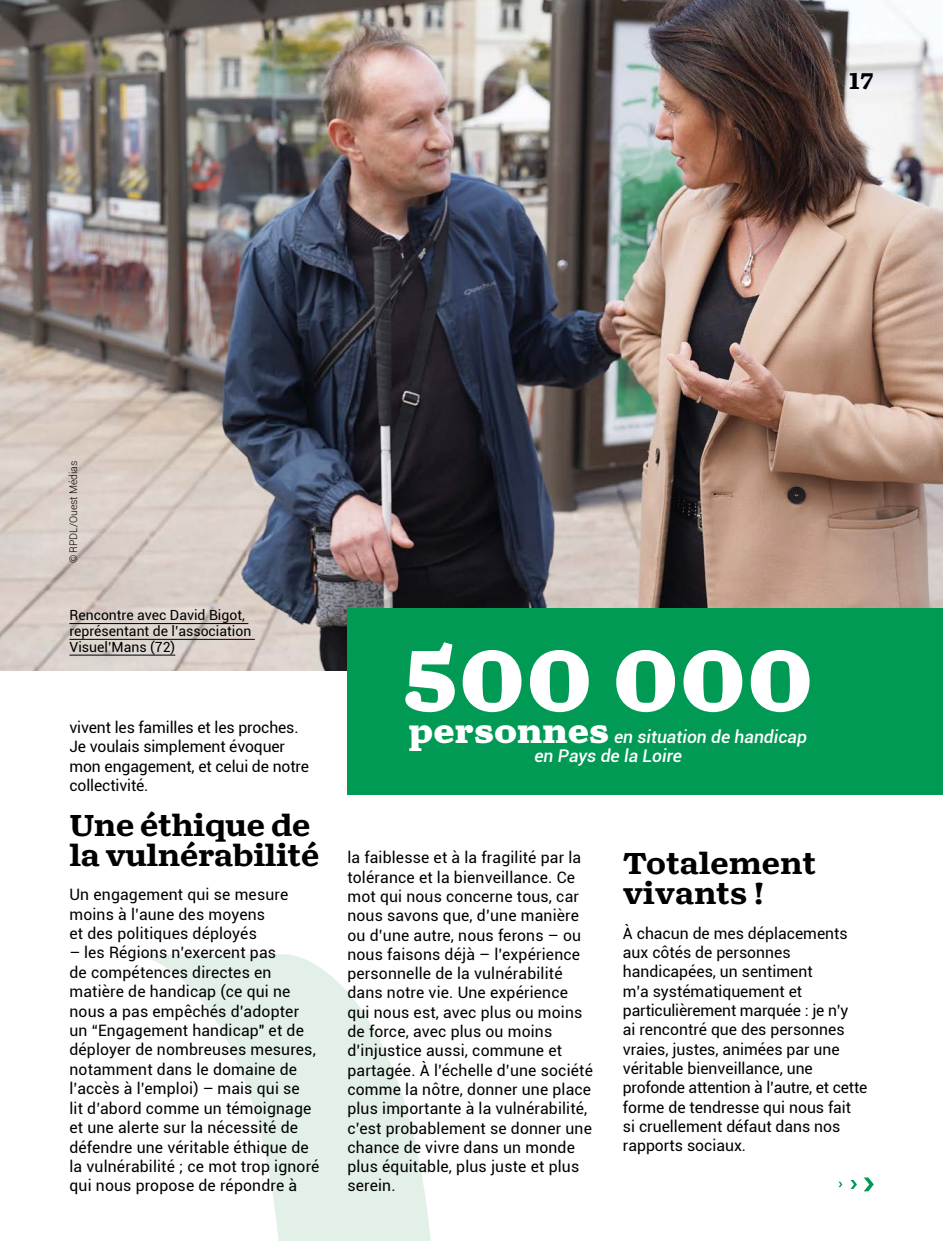
<style>
.page{position:relative;width:943px;height:1241px;background:#fff}
.page>*{position:absolute;margin:0;border:0;box-sizing:border-box;transform-origin:0 0}
.t1{font:900 88.02px "Turnip";letter-spacing:.02em;color:#fff}
.t2{font:700 28px/29.9px "Turnip RE";letter-spacing:-.02em;color:#000}
.t3{font:700 21px "Turnip RE";color:#000}
.t4{font:italic 500 17.5px/19.2px "Roboto";color:#fff;text-align:center}
.t5{font:15.75px/19.4px "Roboto";letter-spacing:.01em;color:#000}
.t6{font:15.75px/19.4px "Roboto";letter-spacing:-.01em;color:#000}
.t7{font:14px/15.8px "Roboto";color:#000}
.t8{font:300 10.5px "Roboto";letter-spacing:-.01em;color:#000}
.s1{font-family:"Turnip";font-weight:900;font-style:normal;font-size:36.75px}
</style>
<div class="page">
<img style="left:1px;top:0;width:942px;height:670px">
<img style="left:0;top:0;width:1px;height:670px">
<svg style="left:136px;top:954px;width:295px;height:286px;fill:#e2f0e7"></svg>
<svg style="left:864px;top:1177px;width:9px;height:14px"></svg>
<svg style="left:850px;top:1179px;width:7px;height:9px"></svg>
<svg style="left:838px;top:1181px;width:4px;height:5px"></svg>
<div style="left:347px;top:608px;width:596px;height:186px;background:#009a55"></div>
<hr style="left:69px;top:623px;width:179px;height:1px;background:#000">
<hr style="left:69px;top:639px;width:186px;height:1px;background:#000">
<hr style="left:69px;top:654px;width:106px;height:1px;background:#000">
<h3 class="t3" style="left:848px;top:66px;width:27px">17</h3>
<p class="t8" style="left:66px;top:563px;width:104px;rotate:-90deg">© RPDL/Ouest Médias</p>
<p class="t7" style="left:69px;top:606px;width:183px">Rencontre avec David Bigot, représentant de l’association<br>Visuel’Mans (72)</p>
<p class="t6" style="left:69px;top:716px;width:241px">vivent les familles et les proches.<br>Je voulais simplement évoquer mon engagement, et celui de notre collectivité.</p>
<h2 class="t2" style="left:69px;top:810px;width:252px">Une éthique de la vulnérabilité</h2>
<p class="t5" style="left:69px;top:884px;width:220px">Un engagement qui se mesure moins à l’aune des moyens<br>et des politiques déployés</p>
<p class="t5" style="left:69px;top:942px;width:251px">– les Régions n’exercent pas<br>de compétences directes en matière de handicap (ce qui ne nous a pas empêchés d’adopter un “Engagement handicap" et de déployer de nombreuses mesures, notamment dans le domaine de l’accès à l’emploi) – mais qui se<br>lit d’abord comme un témoignage et une alerte sur la nécessité de défendre une véritable éthique de la vulnérabilité ; ce mot trop ignoré qui nous propose de répondre à</p>
<h1 class="t1" style="left:403px;top:622px;width:411px">500 000</h1>
<p class="t4" style="left:409px;top:726px;width:399px"><span class="s1">personnes</span> en situation de handicap en Pays de la Loire</p>
<p class="t5" style="left:347px;top:847px;width:247px">la faiblesse et à la fragilité par la tolérance et la bienveillance. Ce mot qui nous concerne tous, car nous savons que, d’une manière ou d’une autre, nous ferons – ou nous faisons déjà – l’expérience personnelle de la vulnérabilité dans notre vie. Une expérience qui nous est, avec plus ou moins de force, avec plus ou moins d’injustice aussi, commune et partagée. À l’échelle d’une société comme la nôtre, donner une place plus importante à la vulnérabilité, c’est probablement se donner une chance de vivre dans un monde plus équitable, plus juste et plus serein.</p>
<h2 class="t2" style="left:623px;top:849px;width:195px">Totalement vivants !</h2>
<p class="t5" style="left:623px;top:922px;width:246px">À chacun de mes déplacements aux côtés de personnes handicapées, un sentiment<br>m’a systématiquement et particulièrement marquée : je n’y<br>ai rencontré que des personnes vraies, justes, animées par une véritable bienveillance, une profonde attention à l’autre, et cette forme de tendresse qui nous fait<br>si cruellement défaut dans nos rapports sociaux.</p>
</div>
